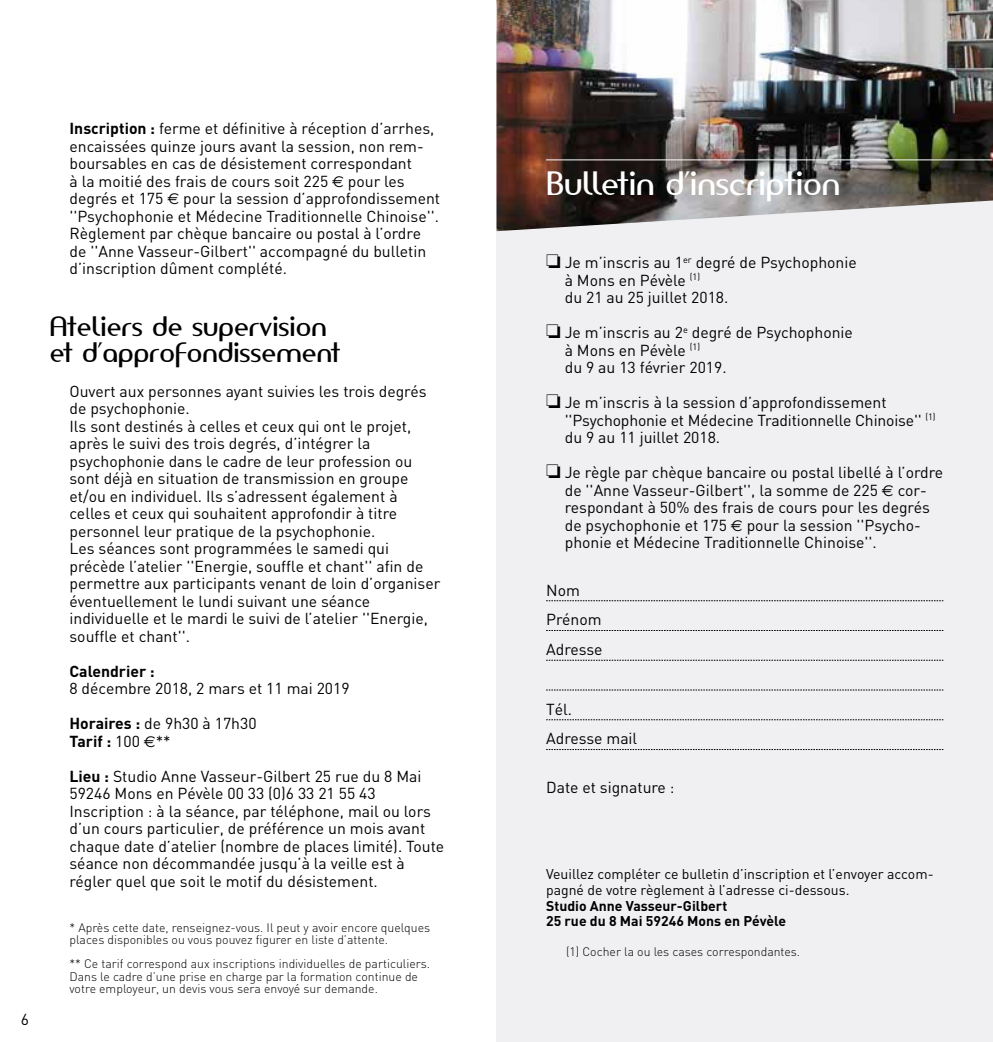
<style>
.page{position:relative;width:993px;height:1042px;background:#fff}
.page>*{position:absolute;margin:0;border:0;box-sizing:border-box;transform-origin:0 0}
.t1{font:31.5px "Amerika Sans";color:#fff}
.t2{font:26.25px/26.2px "Amerika Sans";color:#000}
.t3{font:15.75px/17.5px "DIN";color:#000}
.t4{font:700 15.75px "DIN";color:#000}
.t5{font:14px/15.8px "DIN";color:#000}
.t6{font:700 14px/15.8px "DIN";color:#000}
.t7{font:300 12.25px/12.2px "DIN";color:#000}
.s1{font-weight:700}
.s2{font-family:"Euro Sans"}
</style>
<div class="page">
<div style="left:496px;top:0;width:496px;height:1042px;background:#f0f0f3"></div>
<img style="left:496px;top:0;width:496px;height:231px">
<svg style="left:546px;top:600px;width:397px;height:1px"></svg>
<svg style="left:546px;top:630px;width:397px;height:1px"></svg>
<svg style="left:546px;top:660px;width:397px;height:1px"></svg>
<svg style="left:546px;top:690px;width:397px;height:1px"></svg>
<svg style="left:546px;top:719px;width:397px;height:1px"></svg>
<svg style="left:546px;top:749px;width:397px;height:1px"></svg>
<hr style="left:546px;top:159px;width:446px;height:1px;background:#fff">
<p class="t3" style="left:21px;top:1010px;width:10px">6</p>
<p class="t3" style="left:69px;top:120px;width:372px"><span class="s1">Inscription :</span> ferme et définitive à réception d’arrhes, encaissées quinze jours avant la session, non rem&shy;boursables en cas de désistement correspondant<br>à la moitié des frais de cours soit 225 <span class="s2">€</span> pour les degrés et 175 <span class="s2">€</span> pour la session d’approfondissement ''Psychophonie et Médecine Traditionnelle Chinoise''.<br>Règlement par chèque bancaire ou postal à l’ordre de ''Anne Vasseur-Gilbert'' accompagné du bulletin d’inscription dûment complété.</p>
<h2 class="t2" style="left:50px;top:313px;width:292px">Ateliers de supervision et d’approfondissement</h2>
<p class="t3" style="left:69px;top:382px;width:372px">Ouvert aux personnes ayant suivies les trois degrés de psychophonie.<br>Ils sont destinés à celles et ceux qui ont le projet, après le suivi des trois degrés, d’intégrer la psychophonie dans le cadre de leur profession ou sont déjà en situation de transmission en groupe et/ou en individuel. Ils s’adressent également à celles et ceux qui souhaitent approfondir à titre personnel leur pratique de la psychophonie.<br>Les séances sont programmées le samedi qui précède l’atelier ''Energie, souffle et chant'' afin de permettre aux participants venant de loin d’organiser éventuellement le lundi suivant une séance individuelle et le mardi le suivi de l’atelier ''Energie, souffle et chant''.</p>
<p class="t4" style="left:69px;top:661px;width:87px">Calendrier :</p>
<p class="t3" style="left:69px;top:679px;width:281px">8 décembre 2018, 2 mars et 11 mai 2019</p>
<p class="t3" style="left:69px;top:714px;width:188px"><span class="s1">Horaires :</span> de 9h30 à 17h30<br><span class="s1">Tarif :</span> 100 <span class="s2">€</span>**</p>
<p class="t3" style="left:69px;top:767px;width:376px"><span class="s1">Lieu :</span> Studio Anne Vasseur-Gilbert 25 rue du 8 Mai 59246 Mons en Pévèle 00 33 (0)6 33 21 55 43<br>Inscription : à la séance, par téléphone, mail ou lors d’un cours particulier, de préférence un mois avant chaque date d’atelier (nombre de places limité). Toute séance non décommandée jusqu’à la veille est à régler quel que soit le motif du désistement.</p>
<p class="t7" style="left:69px;top:921px;width:362px">* Après cette date, renseignez-vous. Il peut y avoir encore quelques places disponibles ou vous pouvez figurer en liste d’attente.</p>
<p class="t7" style="left:69px;top:957px;width:362px">** Ce tarif correspond aux inscriptions individuelles de particuliers.<br>Dans le cadre d’une prise en charge par la formation continue de votre employeur, un devis vous sera envoyé sur demande.</p>
<h1 class="t1" style="left:546px;top:164px;width:295px">Bulletin d’inscription</h1>
<p class="t3" style="left:564px;top:253px;width:293px;text-indent:-19px">□ Je m’inscris au 1<sup>er</sup> degré de Psychophonie à Mons en Pévèle <sup>(1)<br></sup>du 21 au 25 juillet 2018.</p>
<p class="t3" style="left:564px;top:323px;width:289px;text-indent:-19px">□ Je m’inscris au 2<sup>e</sup> degré de Psychophonie à Mons en Pévèle <sup>(1)<br></sup>du 9 au 13 février 2019.</p>
<p class="t3" style="left:564px;top:393px;width:372px;text-indent:-19px">□ Je m’inscris à la session d’approfondissement ''Psychophonie et Médecine Traditionnelle Chinoise'' <sup>(1) </sup>du 9 au 11 juillet 2018.</p>
<p class="t3" style="left:564px;top:463px;width:380px;text-indent:-19px">□ Je règle par chèque bancaire ou postal libellé à l’ordre de ''Anne Vasseur-Gilbert'', la somme de 225 <span class="s2">€</span> cor&shy;respondant à 50% des frais de cours pour les degrés de psychophonie et 175 <span class="s2">€</span> pour la session ''Psycho&shy;phonie et Médecine Traditionnelle Chinoise''.</p>
<p class="t3" style="left:546px;top:575px;width:58px;line-height:29.8px">Nom<br>Prénom<br>Adresse</p>
<p class="t3" style="left:546px;top:694px;width:93px;line-height:29.8px">Tél.<br>Adresse mail</p>
<p class="t3" style="left:546px;top:778px;width:130px">Date et signature :</p>
<p class="t5" style="left:546px;top:866px;width:389px">Veuillez compléter ce bulletin d’inscription et l’envoyer accom&shy;pagné de votre règlement à l’adresse ci-dessous.</p>
<p class="t6" style="left:546px;top:897px;width:241px">Studio Anne Vasseur-Gilbert<br>25 rue du 8 Mai 59246 Mons en Pévèle</p>
<p class="t7" style="left:566px;top:945px;width:235px">(1) Cocher la ou les cases correspondantes.</p>
</div>
